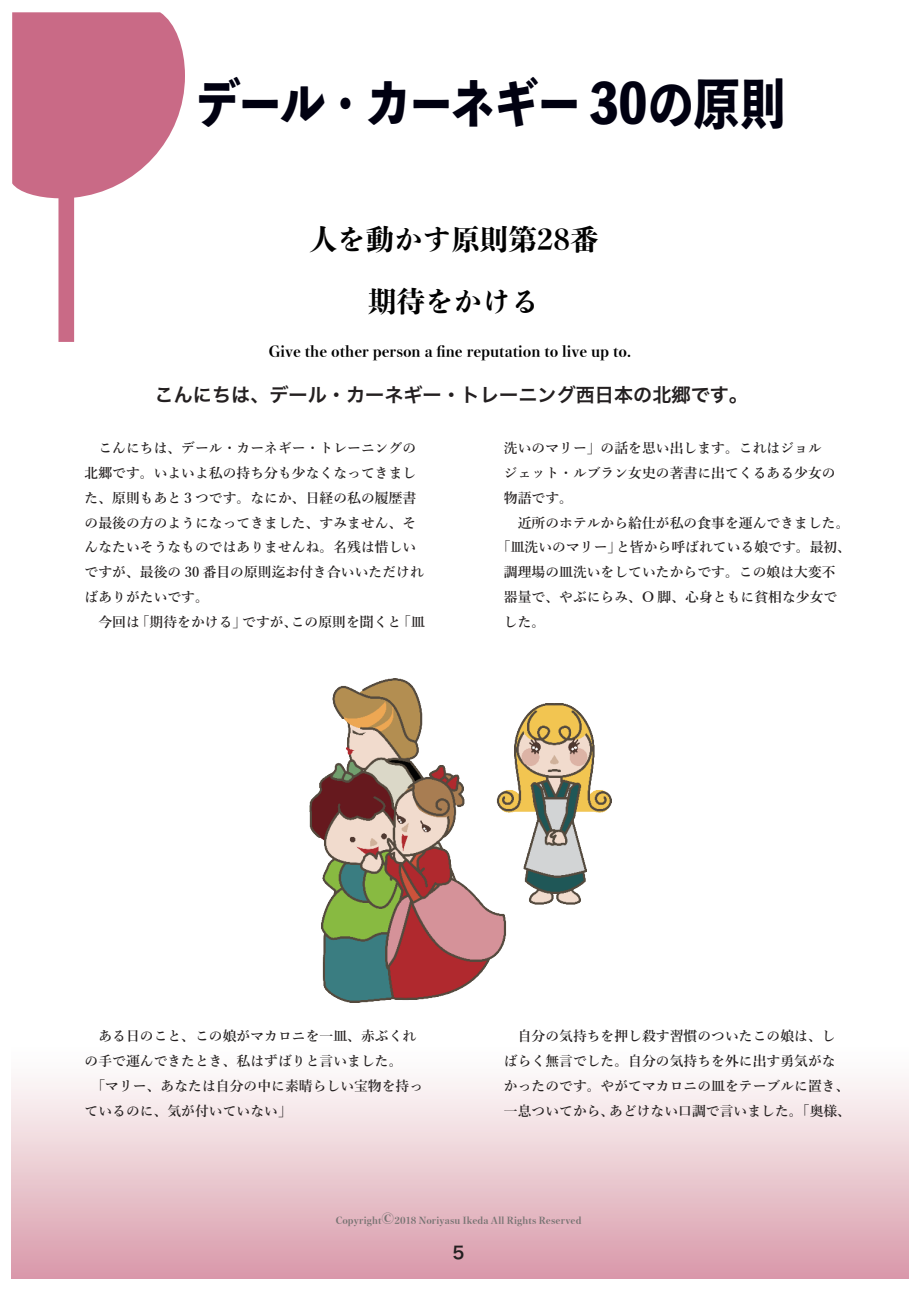
<style>
.page{position:relative;width:919px;height:1289px;background:#fff}
.page>*{position:absolute;margin:0;border:0;box-sizing:border-box;transform-origin:0 0}
.t1{font:800 54.3px "Toppan Bunkyu Midashi Gothic Std N";letter-spacing:-.075em;color:#010111;scale:.85 1}
.t2{font:800 28.5px/62.2px "Yu Min";color:#010101;text-align:center}
.t3{font:19.2px "Hira Kaku Pro N W6";color:#231f20}
.t4{font:16.95px "Hira Kaku Pro N W6";color:#231f20}
.t5{font:800 15px "Yu Min";color:#010101}
.t6{font:600 13.8px/24.8px "Yu Min";color:#231f1f}
.t7{font:800 9.6px "Yu Min";letter-spacing:.015em;color:#767372}
.s1{font-size:14.85px}
</style>
<div class="page">
<div style="left:12px;top:1044px;width:896px;height:234px;background:linear-gradient(to bottom,#fff,#d99bab)"></div>
<svg style="left:12px;top:12px;width:173px;height:330px;fill:#c96a86"></svg>
<img style="left:309px;top:678px;width:302px;height:324px">
<h1 class="t1" style="left:194px;top:62px;width:697px">デール・カーネギー 30の原則</h1>
<h2 class="t2" style="left:309px;top:208px;width:291px">人を動かす原則第28番期待をかける</h2>
<p class="t5" style="left:269px;top:339px;width:364px">Give the other person a fine reputation to live up to.</p>
<h3 class="t3" style="left:155px;top:377px;width:595px">こんにちは、デール・カーネギー・トレーニング西日本の北郷です。</h3>
<p class="t6" style="left:84px;top:436px;width:342px">　こんにちは、デール・カーネギー・トレーニングの北郷です。いよいよ私の持ち分も少なくなってきました、原則もあと３つです。なにか、日経の私の履歴書の最後の方のようになってきました、すみません、そんなたいそうなものではありませんね。名残は惜しいですが、最後の 30 番目の原則迄お付き合いいただければありがたいです。<br>　今回は「期待をかける」ですが、この原則を聞くと「皿</p>
<p class="t6" style="left:504px;top:436px;width:319px">洗いのマリー」の話を思い出します。これはジョル</p>
<p class="t6" style="left:504px;top:461px;width:333px">ジェット・ルブラン女史の著書に出てくるある少女の</p>
<p class="t6" style="left:504px;top:485px;width:71px">物語です。</p>
<p class="t6" style="left:504px;top:510px;width:347px">　近所のホテルから給仕が私の食事を運んできました。</p>
<p class="t6" style="left:497px;top:535px;width:355px">「皿洗いのマリー」と皆から呼ばれている娘です。最初、</p>
<p class="t6" style="left:504px;top:560px;width:333px">調理場の皿洗いをしていたからです。この娘は大変不</p>
<p class="t6" style="left:504px;top:584px;width:335px">器量で、やぶにらみ、O 脚、心身ともに貧相な少女で</p>
<p class="t6" style="left:504px;top:609px;width:43px">した。</p>
<p class="t6" style="left:84px;top:1024px;width:340px">　ある日のこと、この娘がマカロニを一皿、赤ぶくれの手で運んできたとき、私はずばりと言いました。<br>　「マリー、あなたは自分の中に素晴らしい宝物を持っているのに、気が付いていない」</p>
<p class="t6" style="left:504px;top:1024px;width:349px">　自分の気持ちを押し殺す習慣のついたこの娘は、しばらく無言でした。自分の気持ちを外に出す勇気がなかったのです。やがてマカロニの皿をテーブルに置き、一息ついてから、あどけない口調で言いました。「奥様、</p>
<p class="t7" style="left:336px;top:1213px;width:247px">Copyright<span class="s1">©</span>2018 Noriyasu Ikeda All Rights Reserved</p>
<p class="t4" style="left:452px;top:1236px;width:14px">5</p>
</div>
